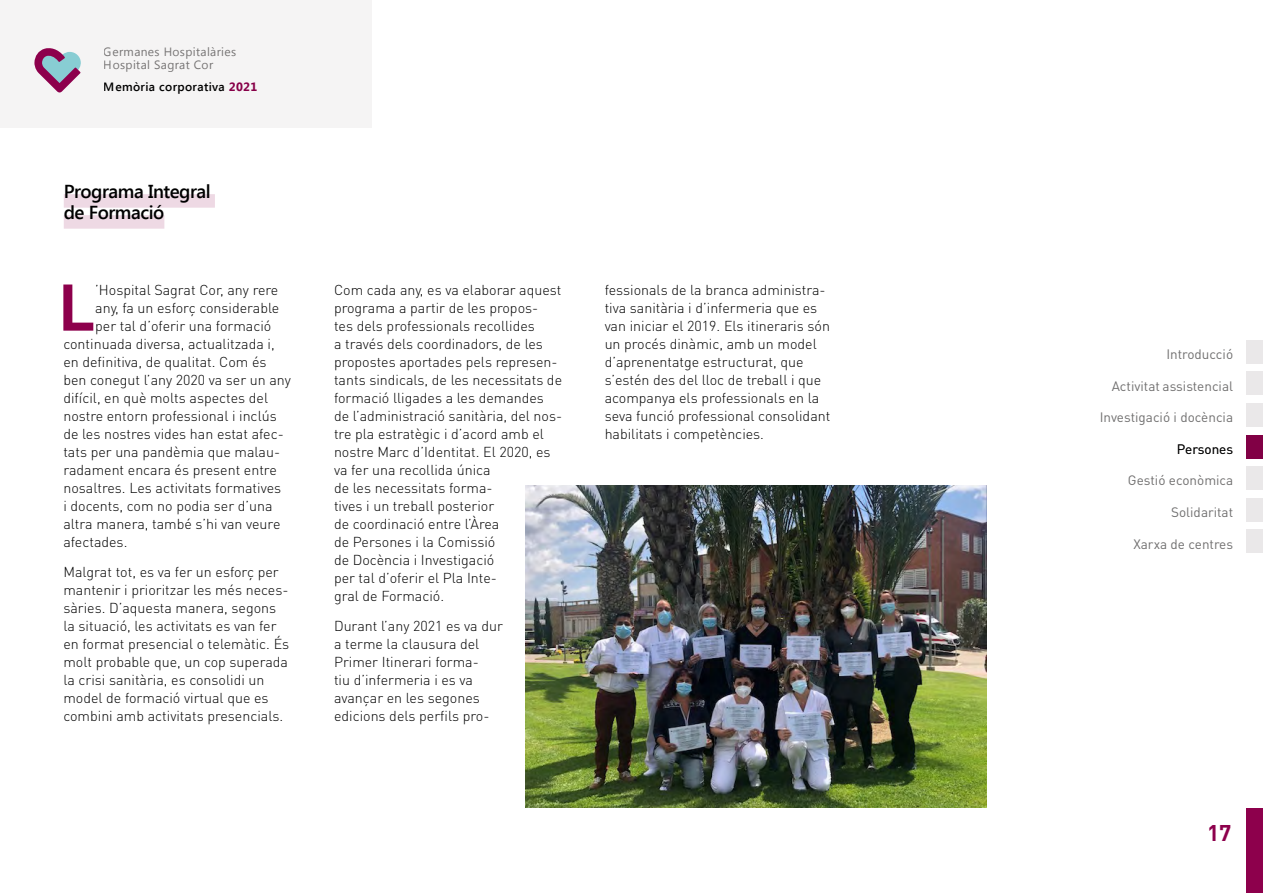
<style>
.page{position:relative;width:1263px;height:893px;background:#fff}
.page>*{position:absolute;margin:0;border:0;box-sizing:border-box;transform-origin:0 0}
.t1{font:700 64.8px "DIN Pro";color:#8d004c}
.t2{font:700 22.5px "DIN Pro";color:#8d004c}
.t3{font:600 18.75px/21px "Segoe UI";letter-spacing:-.025em;color:#000}
.t4{font:300 14.25px/18px "DIN Pro";color:#000}
.t5{font:13.5px "DIN Pro";color:#706f6f}
.t6{font:13.5px "DIN Pro";color:#000}
.t7{font:12px/13.5px "Segoe UI";letter-spacing:.03em;color:#7c7b7b}
.t8{font:600 12px "Segoe UI";letter-spacing:.03em;color:#000}
.s1{font-weight:700;color:#8d004c}
</style>
<div class="page">
<div style="left:1246px;top:808px;width:17px;height:85px;background:#8d004c"></div>
<div style="left:1246px;top:340px;width:17px;height:23px;background:#eae8e9"></div>
<div style="left:1246px;top:530px;width:17px;height:23px;background:#eae8e9"></div>
<div style="left:1246px;top:498px;width:17px;height:23px;background:#eae8e9"></div>
<div style="left:1246px;top:466px;width:17px;height:24px;background:#eae8e9"></div>
<div style="left:1246px;top:403px;width:17px;height:23px;background:#eae8e9"></div>
<div style="left:1246px;top:372px;width:17px;height:23px;background:#eae8e9"></div>
<div style="left:1246px;top:435px;width:17px;height:23px;background:#810045"></div>
<img style="left:525px;top:485px;width:461px;height:323px">
<div style="left:0;top:0;width:371px;height:128px;background:#f5f4f4"></div>
<svg style="left:34px;top:48px;width:47px;height:45px"></svg>
<div style="left:64px;top:194px;width:151px;height:14px;background:#eed9e4"></div>
<div style="left:64px;top:215px;width:100px;height:14px;background:#eed9e4"></div>
<p class="t7" style="left:104px;top:44px;width:134px">Germanes Hospitalàries<br>Hospital Sagrat Cor</p>
<p class="t8" style="left:104px;top:79px;width:155px">Memòria corporativa <span class="s1">2021</span></p>
<h3 class="t3" style="left:64px;top:180px;width:148px">Programa Integral de Formació</h3>
<h1 class="t1" style="left:58px;top:263px;width:39px">L</h1>
<p class="t4" style="left:95px;top:280px;width:185px">’Hospital Sagrat Cor, any rere</p>
<p class="t4" style="left:95px;top:298px;width:186px">any, fa un esforç considerable</p>
<p class="t4" style="left:95px;top:316px;width:178px">per tal d’oferir una formació</p>
<p class="t4" style="left:63px;top:334px;width:213px">continuada diversa, actualitzada i,</p>
<p class="t4" style="left:63px;top:352px;width:205px">en definitiva, de qualitat. Com és</p>
<p class="t4" style="left:63px;top:370px;width:229px">ben conegut l’any 2020 va ser un any</p>
<p class="t4" style="left:63px;top:388px;width:206px">difícil, en què molts aspectes del</p>
<p class="t4" style="left:63px;top:406px;width:215px">nostre entorn professional i inclús</p>
<p class="t4" style="left:63px;top:424px;width:222px">de les nostres vides han estat afec-</p>
<p class="t4" style="left:63px;top:442px;width:218px">tats per una pandèmia que malau-</p>
<p class="t4" style="left:63px;top:460px;width:215px">radament encara és present entre</p>
<p class="t4" style="left:63px;top:478px;width:219px">nosaltres. Les activitats formatives</p>
<p class="t4" style="left:63px;top:496px;width:211px">i docents, com no podia ser d’una</p>
<p class="t4" style="left:63px;top:514px;width:219px">altra manera, també s’hi van veure</p>
<p class="t4" style="left:63px;top:532px;width:66px">afectades.</p>
<p class="t4" style="left:63px;top:563px;width:227px">Malgrat tot, es va fer un esforç per mantenir i prioritzar les més neces&shy;sàries. D’aquesta manera, segons la situació, les activitats es van fer en format presencial o telemàtic. És molt probable que, un cop superada la crisi sanitària, es consolidi un model de formació virtual que es combini amb activitats presencials.</p>
<p class="t4" style="left:334px;top:280px;width:230px">Com cada any, es va elaborar aquest programa a partir de les propos-<br>tes dels professionals recollides<br>a través dels coordinadors, de les propostes aportades pels represen&shy;tants sindicals, de les necessitats de formació lligades a les demandes de l’administració sanitària, del nos&shy;tre pla estratègic i d’acord amb el nostre Marc d’Identitat. El 2020, es va fer una recollida única<br>de les necessitats forma-<br>tives i un treball posterior<br>de coordinació entre l’Àrea<br>de Persones i la Comissió<br>de Docència i Investigació<br>per tal d’oferir el Pla Inte-<br>gral de Formació.</p>
<p class="t4" style="left:334px;top:617px;width:170px">Durant l’any 2021 es va dur a terme la clausura del<br>Primer Itinerari forma-<br>tiu d’infermeria i es va avançar en les segones edicions dels perfils pro-</p>
<p class="t4" style="left:605px;top:280px;width:227px">fessionals de la branca administra&shy;tiva sanitària i d’infermeria que es van iniciar el 2019. Els itineraris són un procés dinàmic, amb un model d’aprenentatge estructurat, que s’estén des del lloc de treball i que acompanya els professionals en la seva funció professional consolidant habilitats i competències.</p>
<p class="t5" style="left:1166px;top:345px;width:68px">Introducció</p>
<p class="t5" style="left:1112px;top:377px;width:123px">Activitat assistencial</p>
<p class="t5" style="left:1100px;top:408px;width:135px">Investigació i docència</p>
<p class="t6" style="left:1177px;top:440px;width:58px">Persones</p>
<p class="t5" style="left:1128px;top:471px;width:107px">Gestió econòmica</p>
<p class="t5" style="left:1171px;top:503px;width:64px">Solidaritat</p>
<p class="t5" style="left:1133px;top:534px;width:101px">Xarxa de centres</p>
<h2 class="t2" style="left:1207px;top:817px;width:26px">17</h2>
</div>
